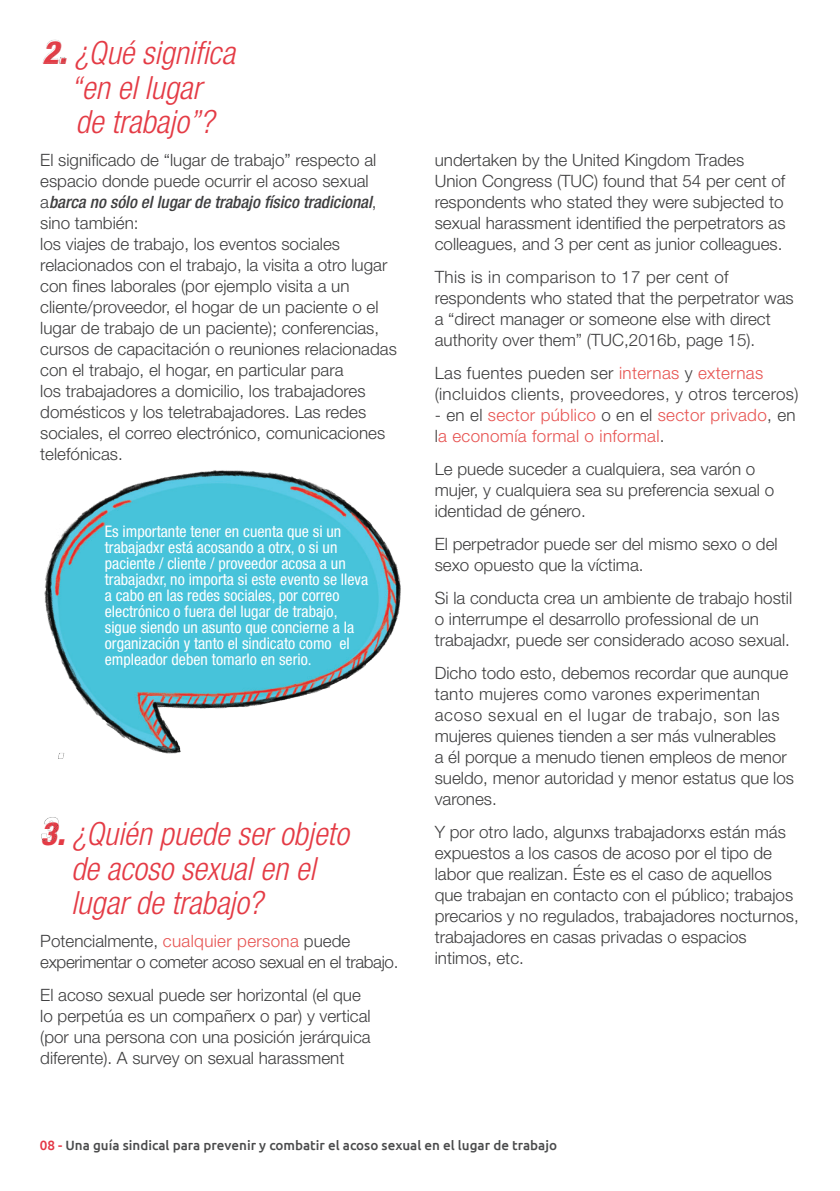
<style>
.page{position:relative;width:840px;height:1191px;background:#fff}
.page>*{position:absolute;margin:0;border:0;box-sizing:border-box;transform-origin:0 0}
.t1{font:italic 300 condensed 32px/34.4px "Helvetica Neue LT Std";color:#e43b45;text-align:center}
.t2{font:300 17px/21px "Helvetica Neue LT Pro";color:#3e3e3f}
.t3{font:300 17px/21px "Helvetica Neue LT Pro";letter-spacing:.02em;color:#3e3e3f}
.t4{font:300 17px/21px "Helvetica Neue LT Pro";letter-spacing:-.02em;color:#3e3e3f}
.t5{font:300 17px/21px "Helvetica Neue LT Pro";letter-spacing:.02em;color:#e75452}
.t6{font:condensed 16px/16px "Helvetica Neue LT Pro";color:#fff}
.t7{font:500 13.4px "Ubuntu";color:#4b4c4d}
.s1{font-weight:800}
.s2{font-weight:500;font-style:italic;font-stretch:condensed}
.s3{color:#e75452}
.s4{color:#3e3e3f}
.s5{color:#e43745}
</style>
<div class="page">
<img style="left:42px;top:39px;width:19px;height:24px">
<svg style="left:58px;top:55px;width:8px;height:9px"></svg>
<img style="left:41px;top:817px;width:18px;height:25px">
<img style="left:44px;top:470px;width:357px;height:289px">
<h1 class="t1" style="left:42px;top:37px;width:194px"><span class="s1">2.</span> ¿Qué significa “en el lugar<br>de trabajo”?</h1>
<p class="t2" style="left:40px;top:149px;width:358px">El significado de “lugar de trabajo” respecto al espacio donde puede ocurrir el acoso sexual a<span class="s2">barca no sólo el lugar de trabajo físico tradicional</span>, sino también:<br>los viajes de trabajo, los eventos sociales relacionados con el trabajo, la visita a otro lugar con fines laborales (por ejemplo visita a un cliente/proveedor, el hogar de un paciente o el lugar de trabajo de un paciente); conferencias, cursos de capacitación o reuniones relacionadas con el trabajo, el hogar, en particular para<br>los trabajadores a domicilio, los trabajadores domésticos y los teletrabajadores. Las redes sociales, el correo electrónico, comunicaciones telefónicas.</p>
<p class="t6" style="left:105px;top:523px;width:265px">Es importante tener en cuenta que si un trabajadxr está acosando a otrx, o si un paciente / cliente / proveedor acosa a un trabajadxr, no importa si este evento se lleva a cabo en las redes sociales, por correo electrónico o fuera del lugar de trabajo, sigue siendo un asunto que concierne a la organización y tanto el sindicato como el empleador deben tomarlo en serio.</p>
<h1 class="t1" style="left:71px;top:817px;width:279px;text-align:left;text-indent:-31px"><span class="s1">3.</span> ¿Quién puede ser objeto de acoso sexual en el lugar de trabajo?</h1>
<p class="t4" style="left:40px;top:930px;width:359px">Potencialmente, <span class="s3">cualquier persona</span> puede experimentar o cometer acoso sexual en el trabajo.</p>
<p class="t2" style="left:40px;top:984px;width:332px">El acoso sexual puede ser horizontal (el que lo perpetúa es un compañerx o par) y vertical (por una persona con una posición jerárquica diferente). A survey on sexual harassment</p>
<p class="t2" style="left:434px;top:149px;width:352px">undertaken by the United Kingdom Trades Union Congress (TUC) found that 54 per cent of respondents who stated they were subjected to sexual harassment identified the perpetrators as colleagues, and 3 per cent as junior colleagues.</p>
<p class="t2" style="left:434px;top:266px;width:360px">This is in comparison to 17 per cent of respondents who stated that the perpetrator was a “direct manager or someone else with direct authority over them” (TUC,2016b, page 15).</p>
<p class="t3" style="left:434px;top:362px;width:365px">Las fuentes pueden ser <span class="s3">internas</span> y <span class="s3">externas </span>(incluidos clients, proveedores, y otros terceros)</p>
<p class="t5" style="left:434px;top:404px;width:362px"><span class="s4">- en el</span> sector público <span class="s4">o en el</span> sector privado<span class="s4">, en l</span>a economía formal o informal<span class="s4">.</span></p>
<p class="t2" style="left:434px;top:458px;width:341px">Le puede suceder a cualquiera, sea varón o mujer, y cualquiera sea su preferencia sexual o identidad de género.</p>
<p class="t2" style="left:434px;top:533px;width:344px">El perpetrador puede ser del mismo sexo o del sexo opuesto que la víctima.</p>
<p class="t2" style="left:434px;top:587px;width:359px">Si la conducta crea un ambiente de trabajo hostil o interrumpe el desarrollo professional de un trabajadxr, puede ser considerado acoso sexual.</p>
<p class="t2" style="left:434px;top:662px;width:360px">Dicho todo esto, debemos recordar que aunque tanto mujeres como varones experimentan acoso sexual en el lugar de trabajo, son las mujeres quienes tienden a ser más vulnerables<br>a él porque a menudo tienen empleos de menor sueldo, menor autoridad y menor estatus que los varones.</p>
<p class="t2" style="left:434px;top:821px;width:365px">Y por otro lado, algunxs trabajadorxs están más expuestos a los casos de acoso por el tipo de labor que realizan. Éste es el caso de aquellos que trabajan en contacto con el público; trabajos precarios y no regulados, trabajadores nocturnos, trabajadores en casas privadas o espacios intimos, etc.</p>
<p class="t7" style="left:40px;top:1136px;width:518px"><span class="s5">08 -</span> Una guía sindical para prevenir y combatir el acoso sexual en el lugar de trabajo</p>
</div>
